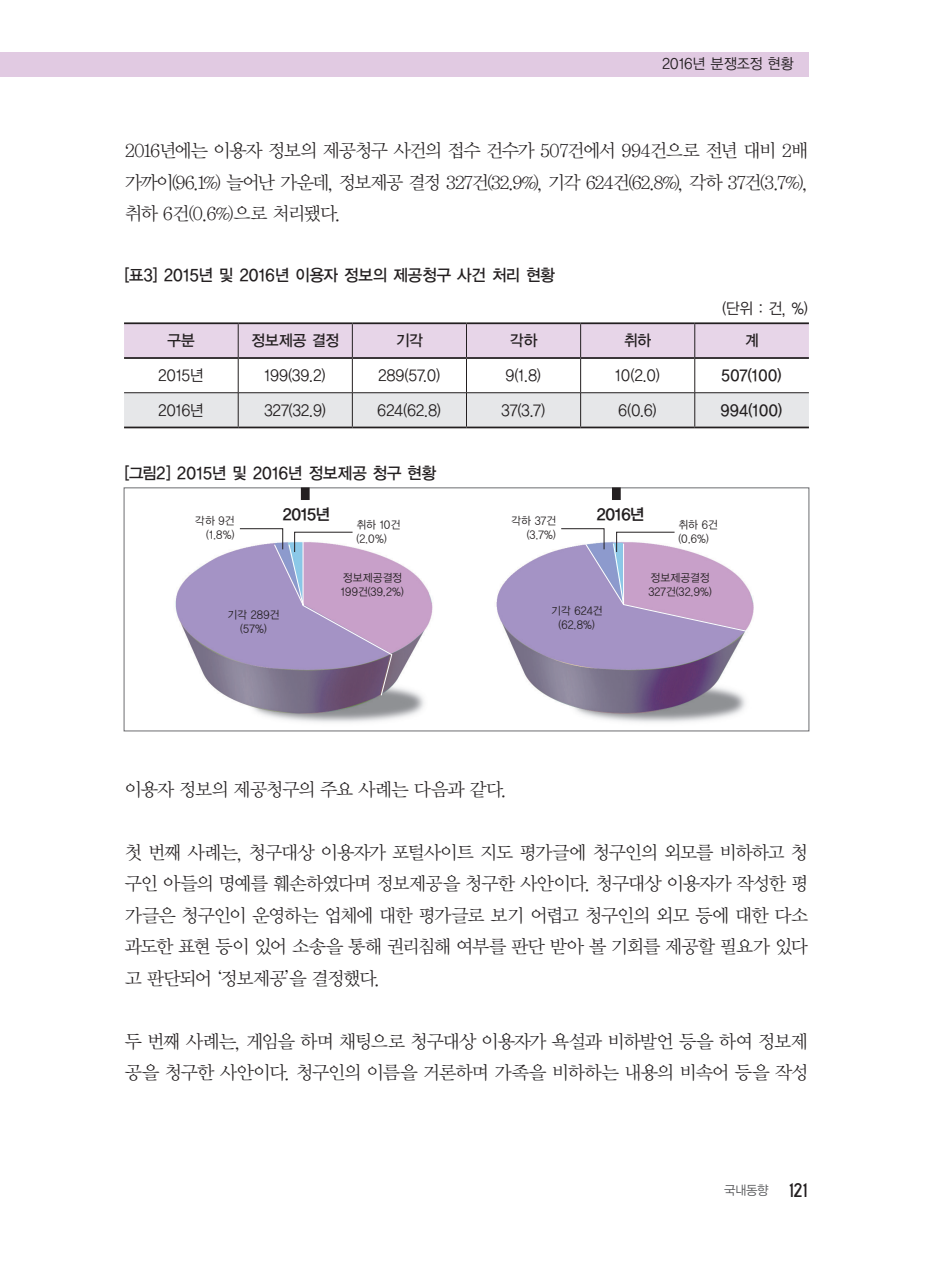
<style>
.page{position:relative;width:933px;height:1275px;background:#fff}
.page>*{position:absolute;margin:0;border:0;box-sizing:border-box;transform-origin:0 0}
.t1{font:18.55px/31.5px "Y Mj O12";letter-spacing:-.13em;color:#231f20;text-align:justify}
.t2{font:17.5px "Brassfield";color:#231f20}
.t3{font:16.45px "YGO13";letter-spacing:-.105em;color:#231f20;scale:.95 1}
.t4{font:15.75px "YGO14";letter-spacing:-.105em;color:#231f20}
.t5{font:15.58px "YGO12";letter-spacing:-.085em;color:#231f20;scale:.95 1}
.t6{font:15.58px "YGO13";letter-spacing:-.095em;color:#231f20;scale:.95 1}
.t7{font:14.7px "YGO12";letter-spacing:-.095em;color:#231f20;scale:.95 1}
.t8{font:12.78px "YGO12";color:#57585a;scale:.95 1}
.t9{font:11.03px "YGO12";letter-spacing:-.065em;color:#231f20;scale:.95 1}
</style>
<div class="page">
<div style="left:124px;top:324px;width:685px;height:33px;background:#e7d5e8"></div>
<div style="left:124px;top:393px;width:685px;height:34px;background:#e6e7e9"></div>
<hr style="left:124px;top:427px;width:114px;height:1px;background:#231f20">
<hr style="left:238px;top:427px;width:114px;height:1px;background:#231f20">
<hr style="left:352px;top:427px;width:114px;height:1px;background:#231f20">
<hr style="left:466px;top:427px;width:114px;height:1px;background:#231f20">
<hr style="left:580px;top:427px;width:114px;height:1px;background:#231f20">
<hr style="left:694px;top:427px;width:115px;height:1px;background:#231f20">
<hr style="left:238px;top:359px;width:1px;height:33px;background:#231f20">
<hr style="left:352px;top:359px;width:1px;height:33px;background:#231f20">
<hr style="left:466px;top:359px;width:1px;height:33px;background:#231f20">
<hr style="left:580px;top:359px;width:1px;height:33px;background:#231f20">
<hr style="left:694px;top:359px;width:1px;height:33px;background:#231f20">
<hr style="left:124px;top:392px;width:114px;height:1px;background:#231f20">
<hr style="left:238px;top:392px;width:114px;height:1px;background:#231f20">
<hr style="left:238px;top:393px;width:1px;height:34px;background:#231f20">
<hr style="left:352px;top:392px;width:114px;height:1px;background:#231f20">
<hr style="left:352px;top:393px;width:1px;height:34px;background:#231f20">
<hr style="left:466px;top:392px;width:114px;height:1px;background:#231f20">
<hr style="left:466px;top:393px;width:1px;height:34px;background:#231f20">
<hr style="left:580px;top:392px;width:114px;height:1px;background:#231f20">
<hr style="left:580px;top:393px;width:1px;height:34px;background:#231f20">
<hr style="left:694px;top:392px;width:115px;height:1px;background:#231f20">
<hr style="left:694px;top:393px;width:1px;height:34px;background:#231f20">
<hr style="left:124px;top:322px;width:114px;height:2px;background:#231f20">
<hr style="left:238px;top:322px;width:114px;height:2px;background:#231f20">
<hr style="left:352px;top:322px;width:114px;height:2px;background:#231f20">
<hr style="left:466px;top:322px;width:114px;height:2px;background:#231f20">
<hr style="left:580px;top:322px;width:114px;height:2px;background:#231f20">
<hr style="left:694px;top:322px;width:115px;height:2px;background:#231f20">
<hr style="left:238px;top:324px;width:1px;height:33px;background:#231f20">
<hr style="left:352px;top:324px;width:1px;height:33px;background:#231f20">
<hr style="left:466px;top:324px;width:1px;height:33px;background:#231f20">
<hr style="left:580px;top:324px;width:1px;height:33px;background:#231f20">
<hr style="left:694px;top:324px;width:1px;height:33px;background:#231f20">
<hr style="left:124px;top:357px;width:114px;height:2px;background:#231f20">
<hr style="left:238px;top:357px;width:114px;height:2px;background:#231f20">
<hr style="left:352px;top:357px;width:114px;height:2px;background:#231f20">
<hr style="left:466px;top:357px;width:114px;height:2px;background:#231f20">
<hr style="left:580px;top:357px;width:114px;height:2px;background:#231f20">
<hr style="left:694px;top:357px;width:115px;height:2px;background:#231f20">
<div style="left:0;top:52px;width:809px;height:25px;background:#e1cae2"></div>
<img style="left:175px;top:498px;width:579px;height:225px">
<div style="left:124px;top:487px;width:685px;height:244px;border:1px solid #6c6d70"></div>
<div style="left:301px;top:487px;width:9px;height:13px;background:#231f20"></div>
<div style="left:612px;top:487px;width:8px;height:13px;background:#231f20"></div>
<svg style="left:239px;top:528px;width:153px;height:168px;background:#af9cc1"></svg>
<svg style="left:560px;top:528px;width:187px;height:104px"></svg>
<p class="t7" style="left:662px;top:55px;width:141px">2016년 분쟁조정 현황</p>
<p class="t1" style="left:124px;top:135px;width:686px">2016년에는 이용자 정보의 제공청구 사건의 접수 건수가 507건에서 994건으로 전년 대비 2배 가까이(96.1%) 늘어난 가운데, 정보제공 결정 327건(32.9%), 기각 624건(62.8%), 각하 37건(3.7%), 취하 6건(0.6%)으로 처리됐다.</p>
<p class="t3" style="left:124px;top:265px;width:455px">[표3] 2015년 및 2016년 이용자 정보의 제공청구 사건 처리 현황</p>
<p class="t5" style="left:721px;top:298px;width:93px">(단위 : 건, %)</p>
<p class="t6" style="left:167px;top:331px;width:32px">구분</p>
<p class="t6" style="left:251px;top:331px;width:95px">정보제공 결정</p>
<p class="t6" style="left:395px;top:331px;width:31px">기각</p>
<p class="t6" style="left:509px;top:331px;width:32px">각하</p>
<p class="t6" style="left:623px;top:331px;width:31px">취하</p>
<p class="t6" style="left:744px;top:331px;width:17px">계</p>
<p class="t5" style="left:158px;top:366px;width:50px">2015년</p>
<p class="t5" style="left:264px;top:366px;width:67px">199(39.2)</p>
<p class="t5" style="left:378px;top:366px;width:68px">289(57.0)</p>
<p class="t5" style="left:505px;top:366px;width:40px">9(1.8)</p>
<p class="t5" style="left:614px;top:366px;width:50px">10(2.0)</p>
<p class="t6" style="left:721px;top:366px;width:67px">507(100)</p>
<p class="t5" style="left:158px;top:400px;width:51px">2016년</p>
<p class="t5" style="left:264px;top:400px;width:68px">327(32.9)</p>
<p class="t5" style="left:377px;top:400px;width:70px">624(62.8)</p>
<p class="t5" style="left:501px;top:400px;width:49px">37(3.7)</p>
<p class="t5" style="left:618px;top:400px;width:43px">6(0.6)</p>
<p class="t6" style="left:720px;top:400px;width:68px">994(100)</p>
<p class="t3" style="left:124px;top:462px;width:331px">[그림2] 2015년 및 2016년 정보제공 청구 현황</p>
<p class="t9" style="left:195px;top:513px;width:44px">각하 9건</p>
<p class="t9" style="left:206px;top:527px;width:32px">(1.8%)</p>
<p class="t4" style="left:282px;top:504px;width:50px">2015년</p>
<p class="t4" style="left:596px;top:504px;width:51px">2016년</p>
<p class="t9" style="left:510px;top:513px;width:50px">각하 37건</p>
<p class="t9" style="left:526px;top:527px;width:33px">(3.7%)</p>
<p class="t9" style="left:356px;top:518px;width:49px">취하 10건</p>
<p class="t9" style="left:356px;top:532px;width:35px">(2.0%)</p>
<p class="t9" style="left:678px;top:518px;width:44px">취하 6건</p>
<p class="t9" style="left:678px;top:532px;width:35px">(0.6%)</p>
<p class="t9" style="left:227px;top:608px;width:57px">기각 289건</p>
<p class="t9" style="left:240px;top:622px;width:31px">(57%)</p>
<p class="t9" style="left:343px;top:571px;width:64px">정보제공결정</p>
<p class="t9" style="left:340px;top:585px;width:69px">199건(39.2%)</p>
<p class="t9" style="left:551px;top:604px;width:56px">기각 624건</p>
<p class="t9" style="left:558px;top:618px;width:41px">(62.8%)</p>
<p class="t9" style="left:650px;top:571px;width:64px">정보제공결정</p>
<p class="t9" style="left:648px;top:585px;width:69px">327건(32.9%)</p>
<p class="t1" style="left:124px;top:773px;width:385px">이용자 정보의 제공청구의 주요 사례는 다음과 같다.</p>
<p class="t1" style="left:124px;top:836px;width:686px">첫 번째 사례는, 청구대상 이용자가 포털사이트 지도 평가글에 청구인의 외모를 비하하고 청 구인 아들의 명예를 훼손하였다며 정보제공을 청구한 사안이다. 청구대상 이용자가 작성한 평 가글은 청구인이 운영하는 업체에 대한 평가글로 보기 어렵고 청구인의 외모 등에 대한 다소 과도한 표현 등이 있어 소송을 통해 권리침해 여부를 판단 받아 볼 기회를 제공할 필요가 있다 고 판단되어‘정보제공’을 결정했다.</p>
<p class="t1" style="left:124px;top:1025px;width:686px">두 번째 사례는, 게임을 하며 채팅으로 청구대상 이용자가 욕설과 비하발언 등을 하여 정보제 공을 청구한 사안이다. 청구인의 이름을 거론하며 가족을 비하하는 내용의 비속어 등을 작성</p>
<p class="t8" style="left:724px;top:1182px;width:49px">국내동향</p>
<p class="t2" style="left:789px;top:1179px;width:19px">121</p>
</div>
